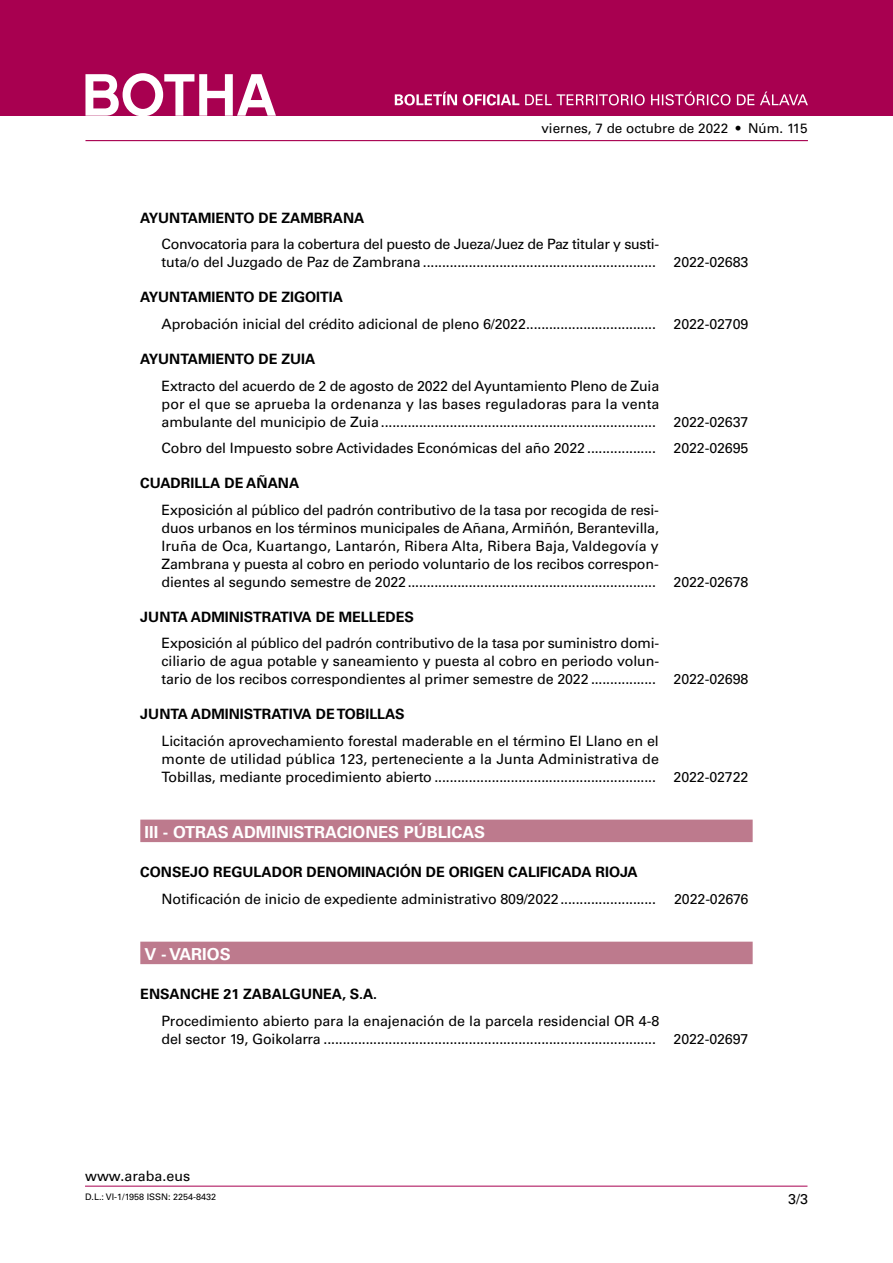
<style>
.page{position:relative;width:893px;height:1263px;background:#fff}
.page>*{position:absolute;margin:0;border:0;box-sizing:border-box;transform-origin:0 0}
.t1{font:700 16.5px "Univers LT Std";color:#fff}
.t2{font:14.25px/18px "Univers LT Std";letter-spacing:-.01em;color:#000}
.t3{font:700 14.25px "Univers LT Std";color:#000}
.t4{font:13.5px "Univers LT Std";color:#000}
.t5{font:9px "Univers LT Std";color:#000}
</style>
<div class="page">
<div style="left:0;top:0;width:893px;height:115px;background:#a80050"></div>
<svg style="left:85px;top:73px;width:191px;height:43px"></svg>
<hr style="left:85px;top:140px;width:723px;height:1px;background:#a80050">
<svg style="left:395px;top:92px;width:413px;height:13px"></svg>
<hr style="left:85px;top:1186px;width:722px;height:1px;background:#a80050">
<div style="left:140px;top:820px;width:613px;height:22px;background:#bd7a8d"></div>
<div style="left:140px;top:942px;width:613px;height:22px;background:#bd7a8d"></div>
<p class="t4" style="left:541px;top:121px;width:268px">viernes, 7 de octubre de 2022 • Núm. 115</p>
<p class="t3" style="left:140px;top:210px;width:226px">AYUNTAMIENTO DE ZAMBRANA</p>
<p class="t2" style="left:162px;top:235px;width:588px">Convocatoria para la cobertura del puesto de Jueza/Juez de Paz titular y susti-<br>tuta/o del Juzgado de Paz de Zambrana ............................................................. 2022-02683</p>
<p class="t3" style="left:140px;top:289px;width:204px">AYUNTAMIENTO DE ZIGOITIA</p>
<p class="t2" style="left:162px;top:315px;width:588px">Aprobación inicial del crédito adicional de pleno 6/2022.................................. 2022-02709</p>
<p class="t3" style="left:140px;top:351px;width:177px">AYUNTAMIENTO DE ZUIA</p>
<p class="t2" style="left:162px;top:376px;width:588px">Extracto del acuerdo de 2 de agosto de 2022 del Ayuntamiento Pleno de Zuia<br>por el que se aprueba la ordenanza y las bases reguladoras para la venta<br>ambulante del municipio de Zuia........................................................................ 2022-02637</p>
<p class="t2" style="left:162px;top:439px;width:588px">Cobro del Impuesto sobre Actividades Económicas del año 2022 .................. 2022-02695</p>
<p class="t3" style="left:140px;top:475px;width:161px">CUADRILLA DE AÑANA</p>
<p class="t2" style="left:162px;top:501px;width:588px">Exposición al público del padrón contributivo de la tasa por recogida de resi-<br>duos urbanos en los términos municipales de Añana, Armiñón, Berantevilla,<br>Iruña de Oca, Kuartango, Lantarón, Ribera Alta, Ribera Baja, Valdegovía y<br>Zambrana y puesta al cobro en periodo voluntario de los recibos correspon-<br>dientes al segundo semestre de 2022................................................................. 2022-02678</p>
<p class="t3" style="left:140px;top:608px;width:275px">JUNTA ADMINISTRATIVA DE MELLEDES</p>
<p class="t2" style="left:162px;top:634px;width:588px">Exposición al público del padrón contributivo de la tasa por suministro domi-<br>ciliario de agua potable y saneamiento y puesta al cobro en periodo volun-<br>tario de los recibos correspondientes al primer semestre de 2022 ................. 2022-02698</p>
<p class="t3" style="left:140px;top:706px;width:266px">JUNTA ADMINISTRATIVA DE TOBILLAS</p>
<p class="t2" style="left:162px;top:732px;width:588px">Licitación aprovechamiento forestal maderable en el término El Llano en el<br>monte de utilidad pública 123, perteneciente a la Junta Administrativa de<br>Tobillas, mediante procedimiento abierto .......................................................... 2022-02722</p>
<p class="t1" style="left:145px;top:822px;width:342px">III - OTRAS ADMINISTRACIONES PÚBLICAS</p>
<p class="t3" style="left:140px;top:864px;width:499px">CONSEJO REGULADOR DENOMINACIÓN DE ORIGEN CALIFICADA RIOJA</p>
<p class="t2" style="left:162px;top:890px;width:496px">Notificación de inicio de expediente administrativo 809/2022.........................</p>
<p class="t2" style="left:674px;top:890px;width:76px">2022-02676</p>
<p class="t1" style="left:145px;top:944px;width:88px">V - VARIOS</p>
<p class="t3" style="left:140px;top:986px;width:238px">ENSANCHE 21 ZABALGUNEA, S.A.</p>
<p class="t2" style="left:162px;top:1012px;width:588px">Procedimiento abierto para la enajenación de la parcela residencial OR 4-8<br>del sector 19, Goikolarra ....................................................................................... 2022-02697</p>
<p class="t2" style="left:85px;top:1167px;width:107px">www.araba.eus</p>
<p class="t5" style="left:85px;top:1192px;width:133px">D.L.: VI-1/1958 ISSN: 2254-8432</p>
<p class="t2" style="left:788px;top:1190px;width:21px">3/3</p>
</div>
